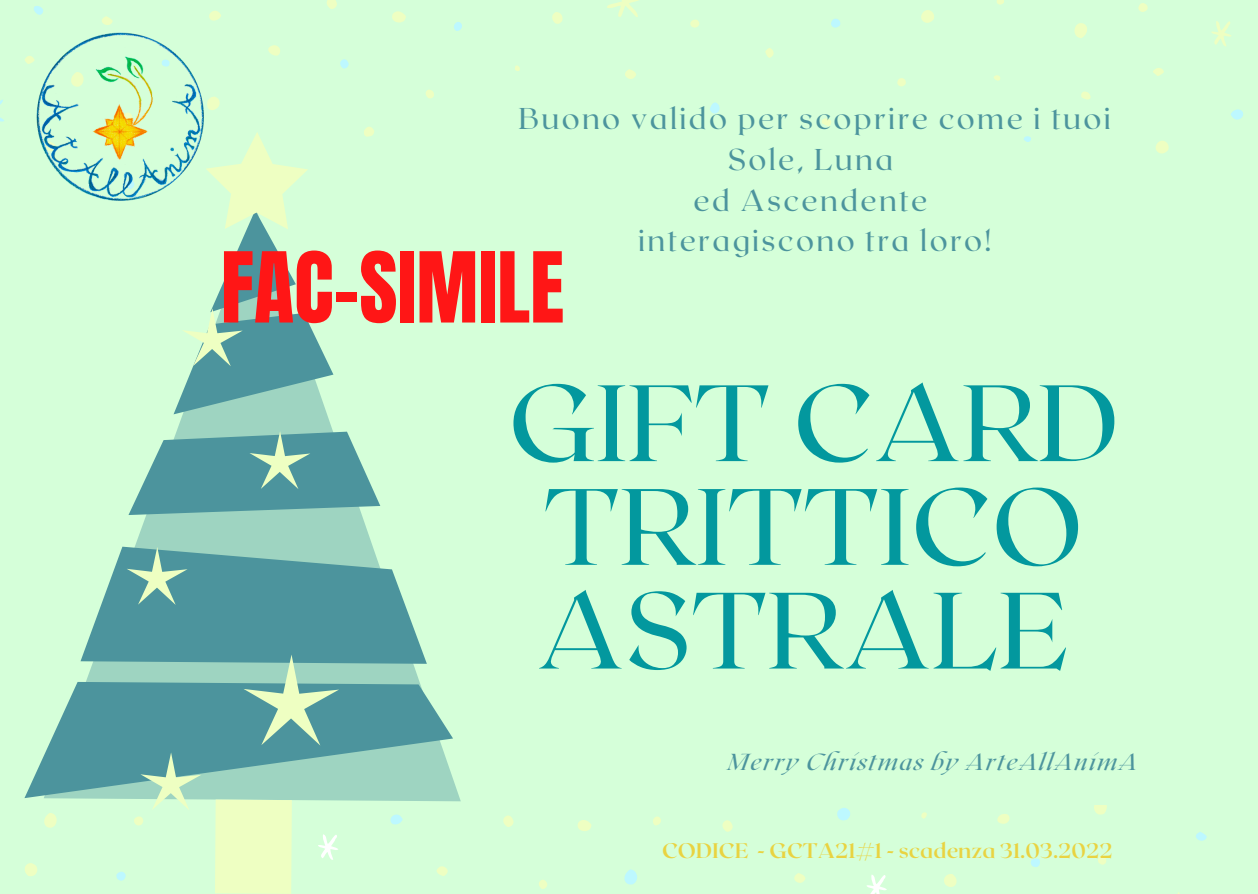
<style>
.page{position:relative;width:1258px;height:894px;background:#fff}
.page>*{position:absolute;margin:0;border:0;box-sizing:border-box;transform-origin:0 0}
.t1{font:108px/103.5px "Roxborough CF";letter-spacing:.01em;color:#03989e}
.t2{font:83.1px "Anton";color:#ff1616}
.t3{font:30px/40.5px "Roxborough CF";letter-spacing:.08em;color:#4c949d;text-align:center}
.t4{font:italic 23.1px "Roxborough CF";letter-spacing:.08em;color:#4c949d}
.t5{font:700 21px "Roxborough CF";color:#e9d341}
</style>
<div class="page">
<div style="left:0;top:0;width:1258px;height:893px;background:#d5ffd9"></div>
<svg style="left:268px;top:45px;width:12px;height:11px"></svg>
<svg style="left:392px;top:11px;width:14px;height:12px"></svg>
<svg style="left:364px;top:127px;width:10px;height:10px"></svg>
<svg style="left:1074px;top:23px;width:13px;height:15px"></svg>
<svg style="left:994px;top:75px;width:6px;height:6px"></svg>
<svg style="left:625px;top:69px;width:11px;height:10px"></svg>
<svg style="left:552px;top:12px;width:11px;height:12px"></svg>
<svg style="left:426px;top:90px;width:8px;height:8px"></svg>
<svg style="left:515px;top:65px;width:5px;height:6px"></svg>
<svg style="left:209px;top:11px;width:12px;height:10px"></svg>
<svg style="left:102px;top:16px;width:11px;height:7px"></svg>
<svg style="left:216px;top:97px;width:4px;height:12px"></svg>
<svg style="left:327px;top:0;width:10px;height:9px"></svg>
<svg style="left:690px;top:20px;width:9px;height:8px"></svg>
<svg style="left:1081px;top:91px;width:10px;height:8px"></svg>
<svg style="left:921px;top:10px;width:13px;height:13px"></svg>
<svg style="left:997px;top:0;width:7px;height:5px"></svg>
<svg style="left:897px;top:78px;width:9px;height:8px"></svg>
<svg style="left:1156px;top:141px;width:13px;height:12px"></svg>
<svg style="left:1138px;top:3px;width:10px;height:9px"></svg>
<svg style="left:822px;top:118px;width:9px;height:8px"></svg>
<div style="left:765px;top:48px;width:8px;height:10px;background:#eeffc2;border-radius:4px"></div>
<svg style="left:1153px;top:68px;width:11px;height:8px"></svg>
<svg style="left:607px;top:0;width:32px;height:17px"></svg>
<svg style="left:1212px;top:21px;width:19px;height:25px"></svg>
<svg style="left:1231px;top:109px;width:12px;height:11px"></svg>
<svg style="left:340px;top:59px;width:9px;height:9px"></svg>
<svg style="left:454px;top:22px;width:8px;height:9px"></svg>
<svg style="left:34px;top:6px;width:9px;height:9px"></svg>
<svg style="left:831px;top:19px;width:10px;height:9px"></svg>
<svg style="left:710px;top:102px;width:10px;height:11px"></svg>
<svg style="left:1024px;top:136px;width:7px;height:6px"></svg>
<svg style="left:0;top:99px;width:4px;height:23px"></svg>
<svg style="left:722px;top:820px;width:11px;height:11px"></svg>
<svg style="left:997px;top:814px;width:13px;height:9px"></svg>
<svg style="left:1094px;top:805px;width:13px;height:9px"></svg>
<svg style="left:944px;top:874px;width:13px;height:12px"></svg>
<svg style="left:1098px;top:856px;width:8px;height:8px"></svg>
<svg style="left:436px;top:866px;width:12px;height:9px"></svg>
<svg style="left:578px;top:820px;width:13px;height:10px"></svg>
<svg style="left:794px;top:873px;width:11px;height:9px"></svg>
<svg style="left:539px;top:880px;width:8px;height:8px"></svg>
<svg style="left:921px;top:812px;width:6px;height:6px"></svg>
<svg style="left:653px;top:816px;width:8px;height:9px"></svg>
<svg style="left:134px;top:816px;width:9px;height:9px"></svg>
<svg style="left:44px;top:813px;width:13px;height:15px"></svg>
<svg style="left:503px;top:815px;width:11px;height:11px"></svg>
<svg style="left:25px;top:863px;width:12px;height:12px"></svg>
<svg style="left:867px;top:875px;width:20px;height:18px"></svg>
<svg style="left:318px;top:834px;width:20px;height:26px"></svg>
<svg style="left:624px;top:869px;width:13px;height:15px"></svg>
<svg style="left:116px;top:872px;width:10px;height:8px"></svg>
<svg style="left:1196px;top:832px;width:10px;height:8px"></svg>
<svg style="left:1031px;top:858px;width:9px;height:9px"></svg>
<svg style="left:837px;top:808px;width:13px;height:13px"></svg>
<svg style="left:390px;top:814px;width:13px;height:10px"></svg>
<svg style="left:44px;top:374px;width:417px;height:427px"></svg>
<svg style="left:25px;top:681px;width:428px;height:116px"></svg>
<div style="left:215px;top:799px;width:77px;height:94px;background:#eeffc2"></div>
<svg style="left:174px;top:132px;width:159px;height:282px"></svg>
<svg style="left:81px;top:546px;width:346px;height:199px;background:#69aaa8"></svg>
<svg style="left:128px;top:431px;width:252px;height:84px;background:#6dadaa"></svg>
<svg style="left:140px;top:752px;width:61px;height:58px"></svg>
<img style="left:25px;top:23px;width:191px;height:191px">
<p class="t3" style="left:518px;top:97px;width:594px">Buono valido per scoprire come i tuoi<br>Sole, Luna</p>
<p class="t3" style="left:693px;top:178px;width:235px">ed Ascendente</p>
<p class="t3" style="left:638px;top:219px;width:354px">interagiscono tra loro!</p>
<p class="t2" style="left:221px;top:228px;width:345px">FAC-SIMILE</p>
<p class="t1" style="left:509px;top:366px;width:611px">GIFT CARD<br>TRITTICO<br>ASTRALE</p>
<p class="t4" style="left:728px;top:746px;width:411px">Merry Christmas by ArteAllAnimA</p>
<p class="t5" style="left:662px;top:836px;width:452px">CODICE - GCTA21#1 - scadenza 31.03.2022</p>
</div>
